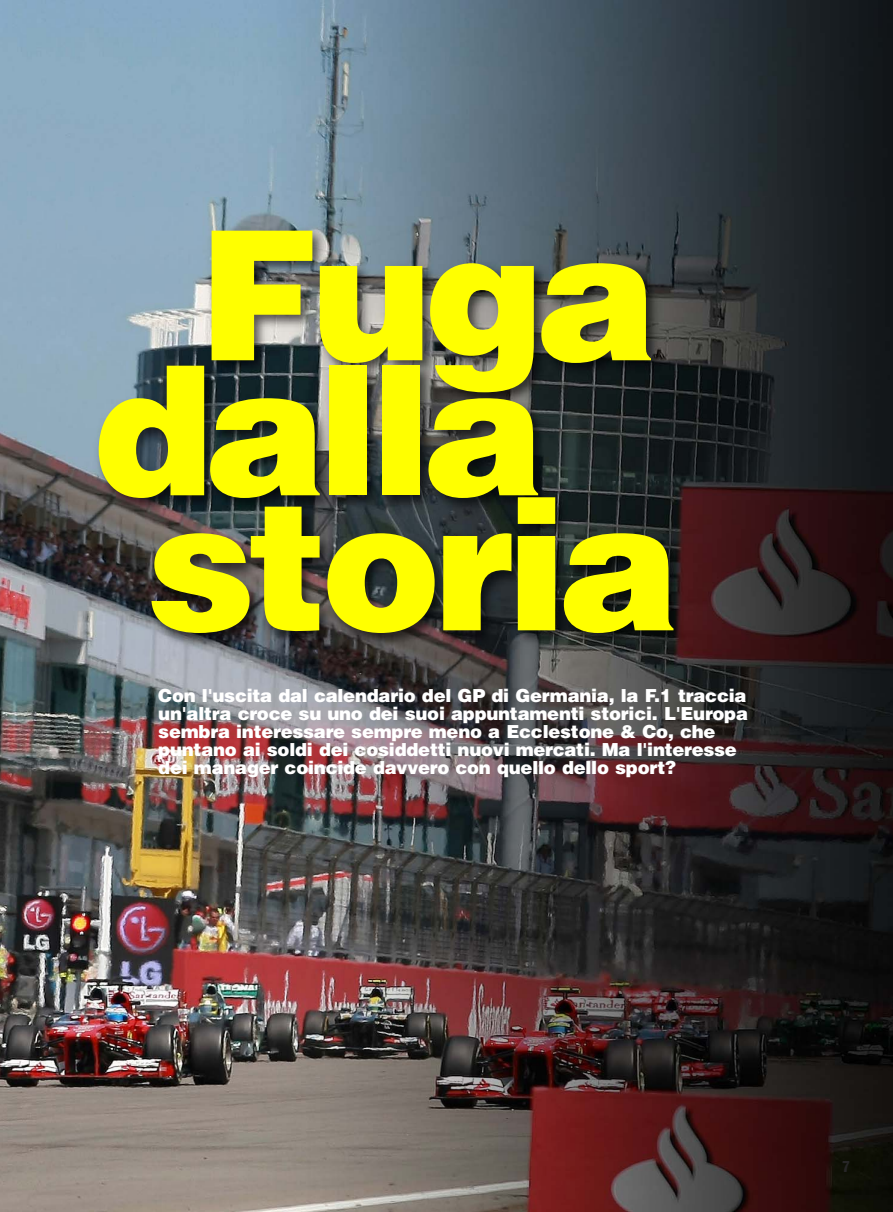
<style>
.page{position:relative;width:893px;height:1212px;background:#fff}
.page>*{position:absolute;margin:0;border:0;box-sizing:border-box;transform-origin:0 0}
.t1{font:900 180px/135px "Helvetica LT Std";letter-spacing:-.04em;color:#ff0}
.t2{font:900 18px/18px "Helvetica LT Std";letter-spacing:-.015em;color:#fff}
.t3{font:16.5px "ITC Franklin Gothic Std Dm Cd";color:#272627}
</style>
<div class="page">
<img style="left:0;top:0;width:893px;height:1212px">
<img style="left:69px;top:198px;width:824px;height:537px">
<h1 class="t1" style="left:93px;top:244px;width:588px;text-indent:105px">Fuga dalla storia</h1>
<p class="t2" style="left:158px;top:688px;width:591px">Con l'uscita dal calendario del GP di Germania, la F.1 traccia un'altra croce su uno dei suoi appuntamenti storici. L'Europa sembra interessare sempre meno a Ecclestone &amp; Co, che puntano ai soldi dei cosiddetti nuovi mercati. Ma l'interesse dei manager coincide davvero con quello dello sport?</p>
<p class="t3" style="left:842px;top:1156px;width:10px">7</p>
</div>
